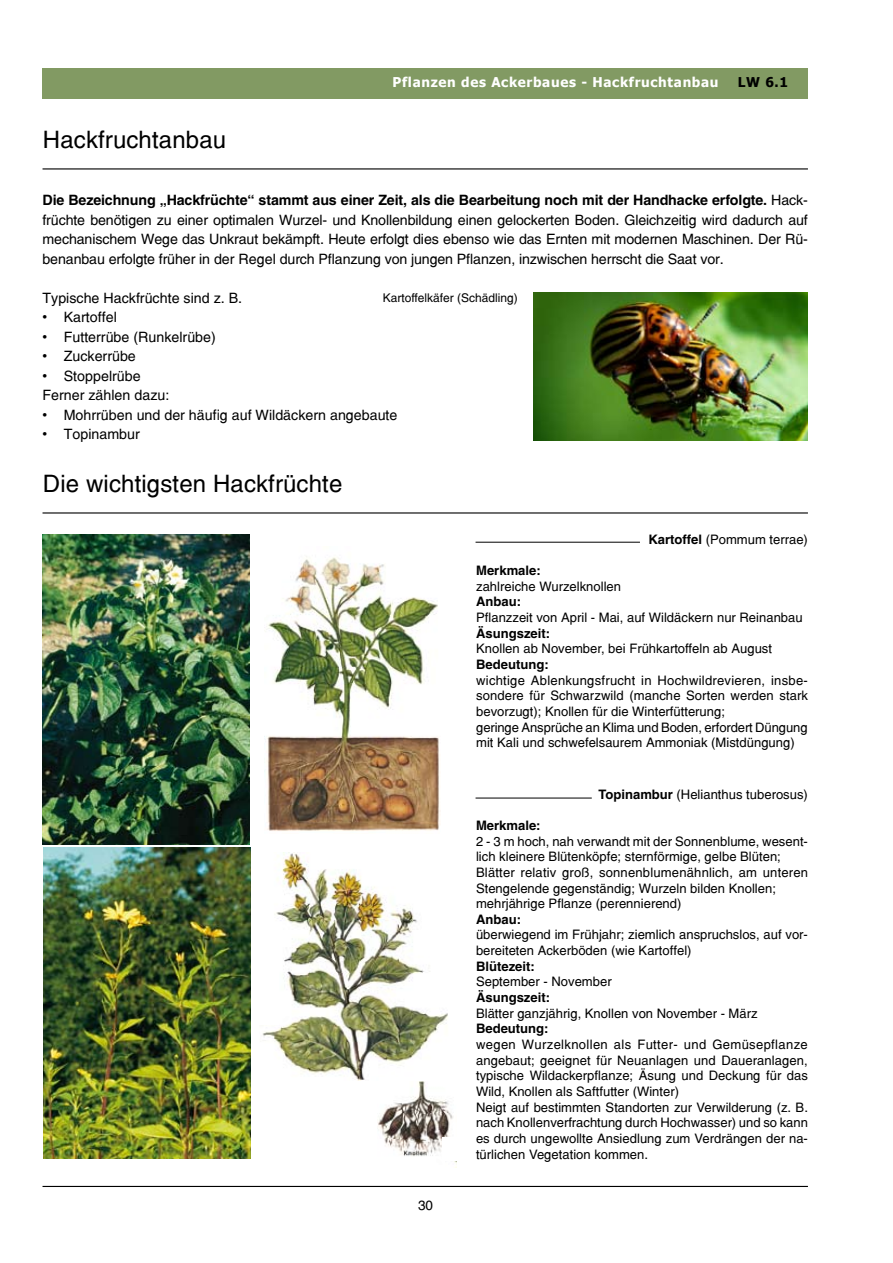
<style>
.page{position:relative;width:893px;height:1263px;background:#fff}
.page>*{position:absolute;margin:0;border:0;box-sizing:border-box;transform-origin:0 0}
.t1{font:24px "Switzerland";letter-spacing:.005em;color:#000}
.t2{font:14.25px/19.5px "Switzerland";color:#000;text-align:justify}
.t3{font:700 13.5px "Tahoma";letter-spacing:.05em;color:#fff}
.t4{font:700 13.5px "Tahoma";color:#000}
.t5{font:13.5px "Switzerland";color:#000}
.t6{font:13.05px/15.6px "Switzerland";color:#000}
.t7{font:700 13.05px "Switzerland";color:#000}
.t8{font:12px "Switzerland";color:#000}
.s1{font-weight:700}
</style>
<div class="page">
<div style="left:43px;top:68px;width:765px;height:30px;background:#829a63"></div>
<hr style="left:43px;top:1186px;width:765px;height:1px;background:#000">
<hr style="left:43px;top:168px;width:765px;height:1px;background:#000">
<img style="left:378px;top:1081px;width:78px;height:82px">
<img style="left:262px;top:852px;width:186px;height:228px">
<img style="left:43px;top:848px;width:208px;height:310px">
<img style="left:43px;top:534px;width:206px;height:310px">
<img style="left:267px;top:556px;width:173px;height:275px">
<div style="left:257px;top:952px;width:22px;height:73px;background:#fff"></div>
<div style="left:442px;top:1138px;width:28px;height:23px;background:#fff"></div>
<hr style="left:43px;top:512px;width:765px;height:1px;background:#000">
<hr style="left:476px;top:542px;width:164px;height:1px;background:#000">
<hr style="left:476px;top:798px;width:116px;height:1px;background:#000">
<img style="left:534px;top:293px;width:274px;height:148px">
<h1 class="t1" style="left:43px;top:125px;width:185px">Hackfruchtanbau</h1>
<p class="t3" style="left:393px;top:72px;width:327px">Pflanzen des Ackerbaues - Hackfruchtanbau</p>
<p class="t4" style="left:738px;top:72px;width:52px">LW 6.1</p>
<p class="t2" style="left:43px;top:190px;width:767px"><span class="s1">Die Bezeichnung „Hackfrüchte“ stammt aus einer Zeit, als die Bearbeitung noch mit der Handhacke erfolgte.</span> Hack&shy;früchte benötigen zu einer optimalen Wurzel- und Knollenbildung einen gelockerten Boden. Gleichzeitig wird dadurch auf mechanischem Wege das Unkraut bekämpft. Heute erfolgt dies ebenso wie das Ernten mit modernen Maschinen. Der Rü&shy;benanbau erfolgte früher in der Regel durch Pflanzung von jungen Pflanzen, inzwischen herrscht die Saat vor.</p>
<p class="t2" style="left:43px;top:288px;width:201px">Typische Hackfrüchte sind z. B.</p>
<p class="t2" style="left:43px;top:307px;width:76px">• Kartoffel</p>
<p class="t2" style="left:43px;top:327px;width:175px">• Futterrübe (Runkelrübe)</p>
<p class="t2" style="left:43px;top:346px;width:95px">• Zuckerrübe</p>
<p class="t2" style="left:43px;top:366px;width:128px">• Stoppelrübe<br>Ferner zählen dazu:</p>
<p class="t2" style="left:43px;top:405px;width:356px">• Mohrrüben und der häufig auf Wildäckern angebaute</p>
<p class="t2" style="left:43px;top:424px;width:99px">• Topinambur</p>
<p class="t8" style="left:383px;top:291px;width:137px">Kartoffelkäfer (Schädling)</p>
<h1 class="t1" style="left:43px;top:469px;width:301px">Die wichtigsten Hackfrüchte</h1>
<p class="t5" style="left:418px;top:1197px;width:17px">30</p>
<p class="t6" style="left:648px;top:531px;width:161px"><span class="s1">Kartoffel</span> (Pommum terrae)</p>
<p class="t7" style="left:476px;top:562px;width:66px">Merkmale:</p>
<p class="t6" style="left:476px;top:578px;width:146px">zahlreiche Wurzelknollen</p>
<p class="t7" style="left:476px;top:594px;width:46px">Anbau:</p>
<p class="t6" style="left:476px;top:609px;width:328px">Pflanzzeit von April - Mai, auf Wildäckern nur Reinanbau</p>
<p class="t7" style="left:476px;top:625px;width:75px">Äsungszeit:</p>
<p class="t6" style="left:476px;top:641px;width:297px">Knollen ab November, bei Frühkartoffeln ab August</p>
<p class="t7" style="left:476px;top:656px;width:74px">Bedeutung:</p>
<p class="t6" style="left:476px;top:672px;width:333px">wichtige Ablenkungsfrucht in Hochwildrevieren, insbe&shy;sondere für Schwarzwild (manche Sorten werden stark bevorzugt); Knollen für die Winterfütterung;<br>geringe Ansprüche an Klima und Boden, erfordert Düngung mit Kali und schwefelsaurem Ammoniak (Mistdüngung)</p>
<p class="t6" style="left:598px;top:786px;width:211px"><span class="s1">Topinambur</span> (Helianthus tuberosus)</p>
<p class="t7" style="left:476px;top:817px;width:66px">Merkmale:</p>
<p class="t6" style="left:476px;top:833px;width:334px">2 - 3 m hoch, nah verwandt mit der Sonnenblume, wesent&shy;lich kleinere Blütenköpfe; sternförmige, gelbe Blüten; Blätter relativ groß, sonnenblumenähnlich, am unteren Stengelende gegenständig; Wurzeln bilden Knollen; mehrjährige Pflanze (perennierend)</p>
<p class="t7" style="left:476px;top:911px;width:46px">Anbau:</p>
<p class="t6" style="left:476px;top:927px;width:333px">überwiegend im Frühjahr; ziemlich anspruchslos, auf vor&shy;bereiteten Ackerböden (wie Kartoffel)</p>
<p class="t7" style="left:476px;top:958px;width:60px">Blütezeit:</p>
<p class="t6" style="left:476px;top:974px;width:137px">September - November</p>
<p class="t7" style="left:476px;top:989px;width:75px">Äsungszeit:</p>
<p class="t6" style="left:476px;top:1005px;width:283px">Blätter ganzjährig, Knollen von November - März</p>
<p class="t7" style="left:476px;top:1021px;width:74px">Bedeutung:</p>
<p class="t6" style="left:476px;top:1037px;width:333px">wegen Wurzelknollen als Futter- und Gemüsepflanze angebaut; geeignet für Neuanlagen und Daueranlagen, typische Wildackerpflanze; Äsung und Deckung für das Wild, Knollen als Saftfutter (Winter)<br>Neigt auf bestimmten Standorten zur Verwilderung (z. B. nach Knollenverfrachtung durch Hochwasser) und so kann es durch ungewollte Ansiedlung zum Verdrängen der na&shy;türlichen Vegetation kommen.</p>
</div>
